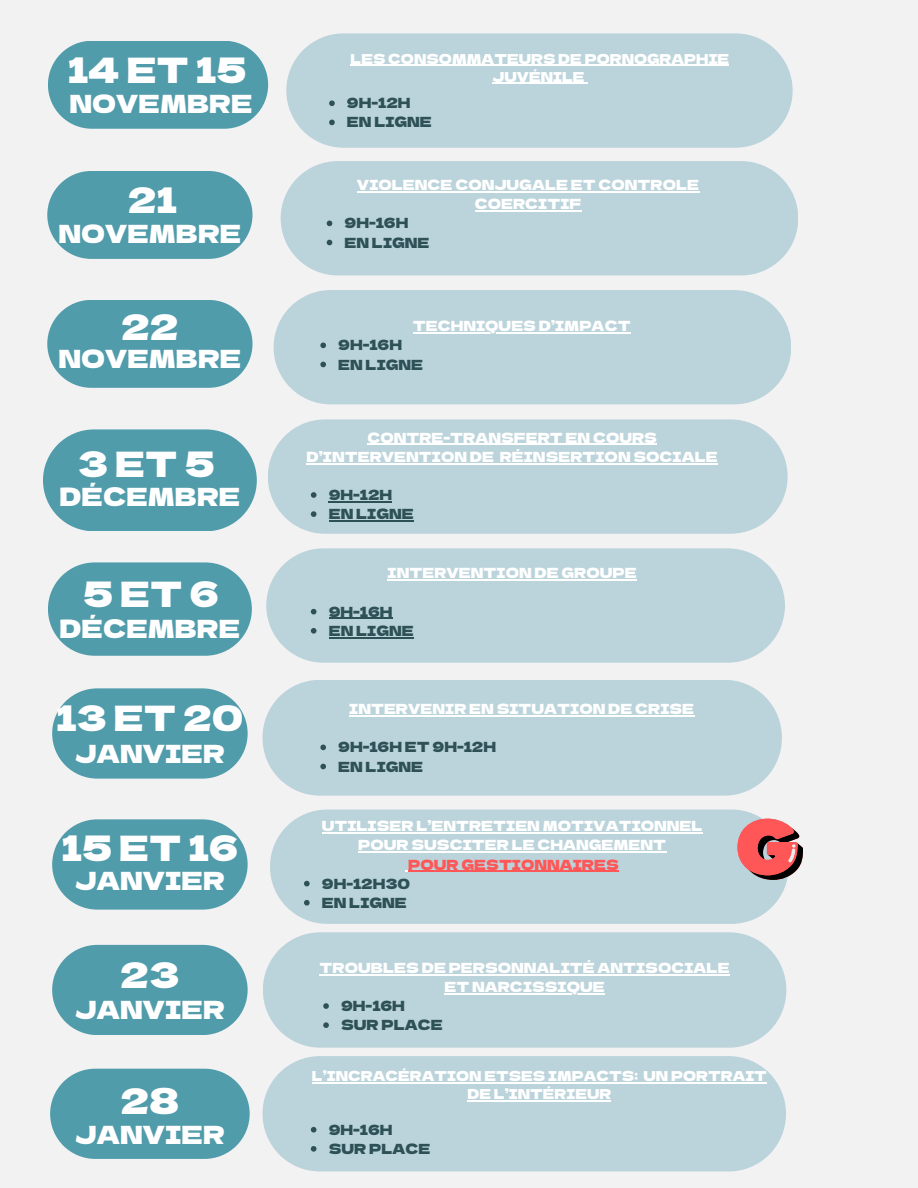
<style>
.page{position:relative;width:918px;height:1188px;background:#f2f2f3}
.page>*{position:absolute;margin:0;border:0;box-sizing:border-box;transform-origin:0 0}
.t1{font:34.5px "Dela Gothic One";color:#fff}
.t2{font:24.75px "Dela Gothic One";color:#fff}
.t3{font:13.8px/19.2px "Dela Gothic One";color:#fff;text-align:center}
.t4{font:13.8px "Dela Gothic One";color:#2d5157}
.t5{font:13.5px/18px "Dela Gothic One";color:#fff;text-align:center}
.s1{color:#ff5757}
</style>
<div class="page">
<svg style="left:48px;top:562px;width:204px;height:94px;background:#62a5b2"></svg>
<div style="left:268px;top:419px;width:520px;height:115px;background:#bbd3da;border-radius:57px"></div>
<svg style="left:52px;top:688px;width:196px;height:91px;background:#62a5b2"></svg>
<div style="left:263px;top:680px;width:519px;height:116px;background:#bbd3da"></div>
<svg style="left:43px;top:429px;width:214px;height:102px;background:#62a5b2"></svg>
<div style="left:266px;top:548px;width:519px;height:115px;background:#bbd3da;border-radius:57px"></div>
<svg style="left:52px;top:819px;width:196px;height:91px;background:#62a5b2"></svg>
<div style="left:270px;top:810px;width:518px;height:114px;background:#bbd3da;border-radius:57px"></div>
<svg style="left:737px;top:819px;width:66px;height:61px"></svg>
<div style="left:274px;top:290px;width:517px;height:114px;background:#bbd3da;border-radius:57px"></div>
<div style="left:281px;top:161px;width:517px;height:114px;background:#bbd3da;border-radius:57px"></div>
<div style="left:47px;top:171px;width:206px;height:88px;background:#519cab;border-radius:44px"></div>
<hr style="left:367px;top:444px;width:290px;height:1px;background:#fff">
<hr style="left:307px;top:463px;width:187px;height:1px;background:#fff">
<hr style="left:500px;top:463px;width:218px;height:1px;background:#fff">
<svg style="left:311px;top:492px;width:5px;height:6px"></svg>
<hr style="left:329px;top:501px;width:63px;height:1px;background:#2d5157">
<svg style="left:311px;top:511px;width:5px;height:6px"></svg>
<hr style="left:329px;top:520px;width:85px;height:1px;background:#2d5157">
<hr style="left:349px;top:715px;width:345px;height:1px;background:#fff">
<svg style="left:320px;top:745px;width:6px;height:5px"></svg>
<svg style="left:320px;top:764px;width:6px;height:5px"></svg>
<hr style="left:388px;top:580px;width:249px;height:1px;background:#fff">
<svg style="left:311px;top:609px;width:5px;height:5px"></svg>
<hr style="left:329px;top:618px;width:64px;height:1px;background:#2d5157">
<svg style="left:311px;top:628px;width:5px;height:6px"></svg>
<hr style="left:329px;top:637px;width:85px;height:1px;background:#2d5157">
<hr style="left:322px;top:832px;width:381px;height:2px;background:#fff">
<hr style="left:358px;top:852px;width:308px;height:1px;background:#fff">
<hr style="left:408px;top:871px;width:211px;height:1px;background:#ff5757">
<svg style="left:304px;top:881px;width:6px;height:5px"></svg>
<svg style="left:304px;top:900px;width:6px;height:6px"></svg>
<hr style="left:413px;top:332px;width:218px;height:2px;background:#fff">
<svg style="left:320px;top:343px;width:6px;height:5px"></svg>
<svg style="left:320px;top:362px;width:6px;height:5px"></svg>
<hr style="left:357px;top:191px;width:342px;height:1px;background:#fff">
<hr style="left:475px;top:210px;width:106px;height:2px;background:#fff">
<svg style="left:327px;top:221px;width:5px;height:5px"></svg>
<svg style="left:327px;top:240px;width:5px;height:5px"></svg>
<div style="left:263px;top:1056px;width:523px;height:115px;background:#bbd3da"></div>
<hr style="left:312px;top:1082px;width:326px;height:2px;background:#fff">
<svg style="left:638px;top:1082px;width:6px;height:2px"></svg>
<hr style="left:644px;top:1082px;width:123px;height:2px;background:#fff">
<hr style="left:468px;top:1100px;width:143px;height:2px;background:#fff">
<svg style="left:311px;top:1127px;width:5px;height:6px"></svg>
<svg style="left:311px;top:1146px;width:5px;height:6px"></svg>
<svg style="left:50px;top:1069px;width:200px;height:90px;background:#61a4b2"></svg>
<div style="left:47px;top:300px;width:206px;height:88px;background:#519cab;border-radius:44px"></div>
<div style="left:286px;top:33px;width:507px;height:115px;background:#bbd3da;border-radius:57px"></div>
<div style="left:48px;top:41px;width:220px;height:88px;background:#519cab;border-radius:44px"></div>
<hr style="left:351px;top:65px;width:378px;height:1px;background:#fff">
<hr style="left:493px;top:83px;width:92px;height:1px;background:#fff">
<svg style="left:329px;top:100px;width:6px;height:6px"></svg>
<svg style="left:329px;top:120px;width:6px;height:5px"></svg>
<svg style="left:263px;top:932px;width:523px;height:116px;background:#bed5db"></svg>
<hr style="left:320px;top:974px;width:410px;height:1px;background:#fff">
<hr style="left:444px;top:993px;width:161px;height:1px;background:#fff">
<svg style="left:323px;top:1003px;width:6px;height:6px"></svg>
<svg style="left:323px;top:1022px;width:6px;height:6px"></svg>
<svg style="left:52px;top:945px;width:196px;height:90px;background:#61a4b2"></svg>
<h2 class="t1" style="left:68px;top:43px;width:180px">14 ET 15</h2>
<h3 class="t2" style="left:69px;top:85px;width:185px">NOVEMBRE</h3>
<p class="t1" style="left:128px;top:173px;width:51px">21</p>
<p class="t2" style="left:58px;top:214px;width:185px">NOVEMBRE</p>
<p class="t1" style="left:121px;top:300px;width:59px">22</p>
<h1 class="t2" style="left:58px;top:340px;width:185px">NOVEMBRE</h1>
<p class="t1" style="left:78px;top:437px;width:138px">3ET5</p>
<p class="t2" style="left:59px;top:478px;width:182px">DÉCEMBRE</p>
<p class="t1" style="left:83px;top:567px;width:138px">5ET6</p>
<h3 class="t2" style="left:59px;top:609px;width:182px">DÉCEMBRE</h3>
<p class="t1" style="left:56px;top:691px;width:189px">13 ET 20</p>
<p class="t2" style="left:75px;top:734px;width:151px">JANVIER</p>
<h2 class="t1" style="left:62px;top:821px;width:178px">15 ET 16</h2>
<p class="t2" style="left:75px;top:861px;width:151px">JANVIER</p>
<p class="t1" style="left:120px;top:948px;width:61px">23</p>
<p class="t2" style="left:75px;top:991px;width:151px">JANVIER</p>
<p class="t1" style="left:120px;top:1073px;width:61px">28</p>
<p class="t2" style="left:75px;top:1115px;width:151px">JANVIER</p>
<p class="t5" style="left:351px;top:49px;width:380px">LES CONSOMMATEURS DE PORNOGRAPHIE<br>JUVÉNILE</p>
<p class="t4" style="left:347px;top:92px;width:65px">9H-12H</p>
<p class="t4" style="left:347px;top:111px;width:86px">EN LIGNE</p>
<h1 class="t3" style="left:357px;top:175px;width:344px">VIOLENCE CONJUGALE ET CONTROLE<br>COERCITIF</h1>
<h2 class="t4" style="left:345px;top:212px;width:65px">9H-16H</h2>
<h3 class="t4" style="left:345px;top:232px;width:86px">EN LIGNE</h3>
<h3 class="t3" style="left:413px;top:316px;width:219px">TECHNIQUES D’IMPACT</h3>
<p class="t4" style="left:338px;top:334px;width:65px">9H-16H</p>
<p class="t4" style="left:338px;top:354px;width:86px">EN LIGNE</p>
<h1 class="t3" style="left:307px;top:427px;width:413px">CONTRE-TRANSFERT EN COURS<br>D’INTERVENTION DE RÉINSERTION SOCIALE</h1>
<h2 class="t4" style="left:329px;top:484px;width:65px">9H-12H</h2>
<h3 class="t4" style="left:329px;top:503px;width:86px">EN LIGNE</h3>
<p class="t3" style="left:388px;top:563px;width:251px">INTERVENTION DE GROUPE</p>
<h2 class="t4" style="left:329px;top:601px;width:65px">9H-16H</h2>
<h1 class="t4" style="left:329px;top:620px;width:86px">EN LIGNE</h1>
<p class="t3" style="left:349px;top:699px;width:347px">INTERVENIR EN SITUATION DE CRISE</p>
<h2 class="t4" style="left:338px;top:736px;width:159px">9H-16H ET 9H-12H</h2>
<h3 class="t4" style="left:338px;top:756px;width:86px">EN LIGNE</h3>
<h3 class="t3" style="left:322px;top:816px;width:382px">UTILISER L’ENTRETIEN MOTIVATIONNEL<br>POUR SUSCITER LE CHANGEMENT<br><span class="s1">POUR GESTIONNAIRES</span></h3>
<p class="t4" style="left:322px;top:873px;width:90px">9H-12H30</p>
<p class="t4" style="left:322px;top:892px;width:86px">EN LIGNE</p>
<h2 class="t3" style="left:320px;top:957px;width:412px">TROUBLES DE PERSONNALITÉ ANTISOCIALE</h2>
<h3 class="t3" style="left:444px;top:976px;width:162px">ET NARCISSIQUE</h3>
<h3 class="t4" style="left:341px;top:995px;width:65px">9H-16H</h3>
<p class="t4" style="left:341px;top:1014px;width:103px">SUR PLACE</p>
<h1 class="t5" style="left:312px;top:1066px;width:457px">L’INCRACÉRATION ETSES IMPACTS: UN PORTRAIT<br>DE L’INTÉRIEUR</h1>
<h2 class="t4" style="left:329px;top:1119px;width:65px">9H-16H</h2>
<h3 class="t4" style="left:329px;top:1138px;width:103px">SUR PLACE</h3>
</div>
